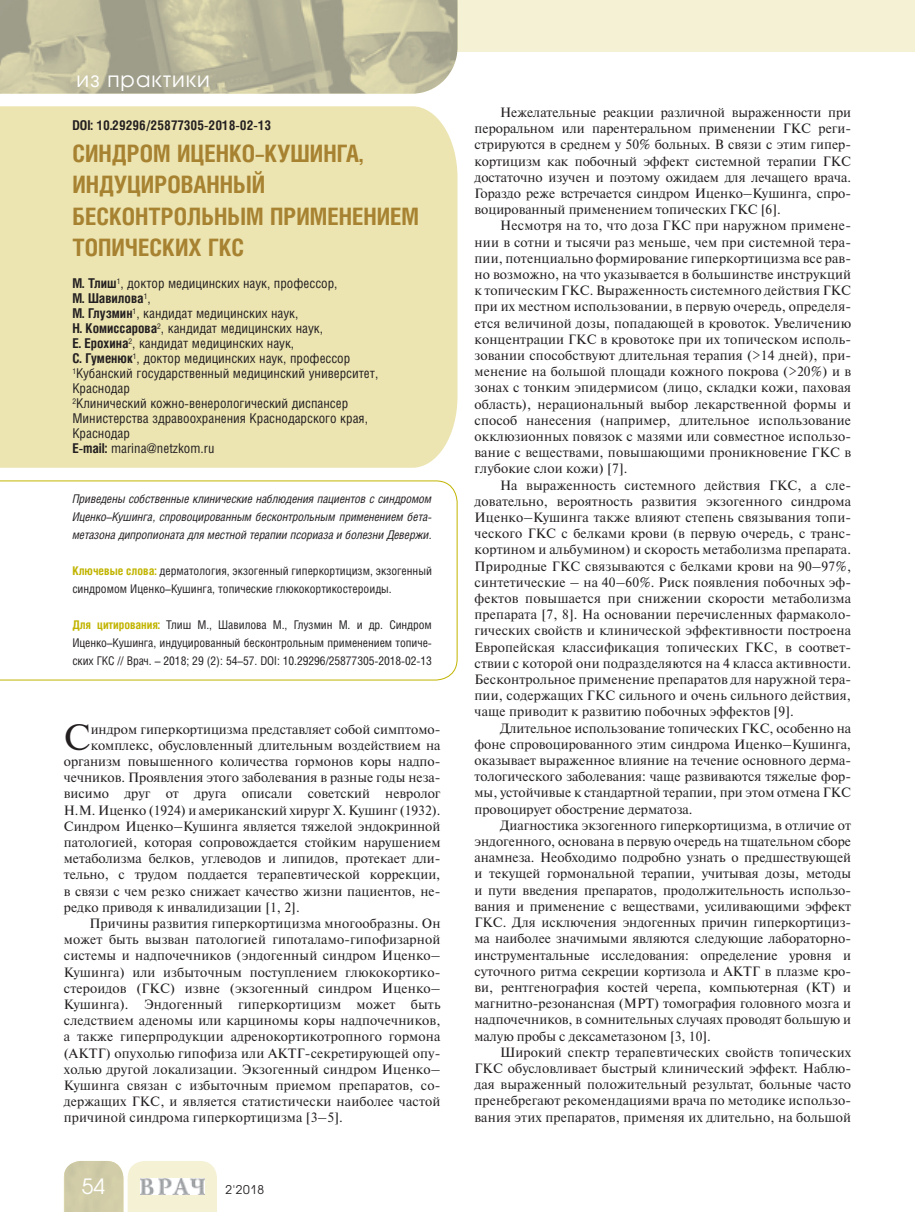
<style>
.page{position:relative;width:915px;height:1212px;background:#fff}
.page>*{position:absolute;margin:0;border:0;box-sizing:border-box;transform-origin:0 0}
.t1{font:36.6px "Newton C";color:#231f20}
.t2{font:700 24px/31.5px "Helios Cond";color:#a78231}
.t3{font:21px "Avant Garde Gothic C";letter-spacing:.05em;color:#fff}
.t4{font:13.5px/16.2px "Newton C";letter-spacing:.01em;color:#231f20;text-align:justify}
.t5{font:13.5px/15px "Helios Cond";color:#231f20}
.t6{font:700 13.5px "Helios Cond";color:#231f20}
.t7{font:12px/18px "Helios Cond";color:#231f20}
.t8{font:italic 12px/18px "Helios Cond";letter-spacing:-.01em;color:#231f20;text-align:justify}
.t9{font:12px "Avant Garde Gothic C";color:#231f20}
.s1{font-weight:700}
.s2{font-weight:700;color:#c1b400}
</style>
<div class="page">
<div style="left:0;top:0;width:914px;height:51px;background:#f5f1d5"></div>
<svg style="left:64px;top:1161px;width:153px;height:51px"></svg>
<img style="left:140px;top:1178px;width:64px;height:16px">
<img style="left:0;top:0;width:457px;height:94px">
<div style="left:0;top:106px;width:457px;height:362px;background:#ece5b2"></div>
<svg style="left:0;top:480px;width:457px;height:201px"></svg>
<h3 class="t3" style="left:77px;top:67px;width:135px">из практики</h3>
<p class="t6" style="left:72px;top:117px;width:200px">DOI: 10.29296/25877305-2018-02-13</p>
<h2 class="t2" style="left:72px;top:137px;width:348px">СИНДРОМ ИЦЕНКО–КУШИНГА,<br>ИНДУЦИРОВАННЫЙ<br>БЕСКОНТРОЛЬНЫМ ПРИМЕНЕНИЕМ<br>ТОПИЧЕСКИХ ГКС</h2>
<p class="t5" style="left:72px;top:275px;width:307px"><span class="s1">М. Тлиш</span><sup>1</sup>, доктор медицинских наук, профессор,<br><span class="s1">М. Шавилова</span><sup>1</sup>,<br><span class="s1">М. Глузмин</span><sup>1</sup>, кандидат медицинских наук,<br><span class="s1">Н. Комиссарова</span><sup>2</sup>, кандидат медицинских наук,<br><span class="s1">Е. Ерохина</span><sup>2</sup>, кандидат медицинских наук,<br><span class="s1">С. Гуменюк</span><sup>1</sup>, доктор медицинских наук, профессор <sup>1</sup>Кубанский государственный медицинский университет, Краснодар<br><sup>2</sup>Клинический кожно-венерологический диспансер Министерства здравоохранения Краснодарского края, Краснодар<br><span class="s1">E-mail:</span> marina@netzkom.ru</p>
<p class="t8" style="left:72px;top:489px;width:361px">Приведены собственные клинические наблюдения пациентов с синдромом Иценко–Кушинга, спровоцированным бесконтрольным применением бета&shy;метазона дипропионата для местной терапии псориаза и болезни Девержи.</p>
<p class="t7" style="left:72px;top:561px;width:361px"><span class="s2">Ключевые слова:</span> дерматология, экзогенный гиперкортицизм, экзогенный синдромом Иценко–Кушинга, топические глюкокортикостероиды.</p>
<p class="t7" style="left:72px;top:615px;width:361px;text-align:justify"><span class="s2">Для цитирования:</span> Тлиш М., Шавилова М., Глузмин М. и др. Синдром Иценко–Кушинга, индуцированный бесконтрольным применением топиче&shy;ских ГКС // Врач. – 2018; 29 (2): 54–57. DOI: 10.29296/25877305-2018-02-13</p>
<h1 class="t1" style="left:64px;top:717px;width:28px">С</h1>
<p class="t4" style="left:91px;top:721px;width:351px">индром гиперкортицизма представляет собой симптомо-</p>
<p class="t4" style="left:91px;top:737px;width:351px">комплекс, обусловленный длительным воздействием на</p>
<p class="t4" style="left:64px;top:753px;width:378px">организм повышенного количества гормонов коры надпо-</p>
<p class="t4" style="left:64px;top:769px;width:378px">чечников. Проявления этого заболевания в разные годы неза-</p>
<p class="t4" style="left:64px;top:786px;width:378px">висимо друг от друга описали советский невролог</p>
<p class="t4" style="left:64px;top:802px;width:378px">Н.М. Иценко (1924) и американский хирург Х. Кушинг (1932).</p>
<p class="t4" style="left:64px;top:818px;width:378px">Синдром Иценко–Кушинга является тяжелой эндокринной</p>
<p class="t4" style="left:64px;top:834px;width:378px">патологией, которая сопровождается стойким нарушением</p>
<p class="t4" style="left:64px;top:850px;width:378px">метаболизма белков, углеводов и липидов, протекает дли-</p>
<p class="t4" style="left:64px;top:867px;width:378px">тельно, с трудом поддается терапевтической коррекции,</p>
<p class="t4" style="left:64px;top:883px;width:378px">в связи с чем резко снижает качество жизни пациентов, не-</p>
<p class="t4" style="left:64px;top:899px;width:237px">редко приводя к инвалидизации [1, 2].</p>
<p class="t4" style="left:89px;top:915px;width:352px">Причины развития гиперкортицизма многообразны. Он</p>
<p class="t4" style="left:64px;top:931px;width:378px">может быть вызван патологией гипоталамо-гипофизарной</p>
<p class="t4" style="left:64px;top:948px;width:378px">системы и надпочечников (эндогенный синдром Иценко–</p>
<p class="t4" style="left:64px;top:964px;width:378px">Кушинга) или избыточным поступлением глюкокортико-</p>
<p class="t4" style="left:64px;top:980px;width:378px">стероидов (ГКС) извне (экзогенный синдром Иценко–</p>
<p class="t4" style="left:64px;top:996px;width:378px">Кушинга). Эндогенный гиперкортицизм может быть</p>
<p class="t4" style="left:64px;top:1012px;width:378px">следствием аденомы или карциномы коры надпочечников,</p>
<p class="t4" style="left:64px;top:1029px;width:378px">а также гиперпродукции адренокортикотропного гормона</p>
<p class="t4" style="left:64px;top:1045px;width:378px">(АКТГ) опухолью гипофиза или АКТГ-секретирующей опу-</p>
<p class="t4" style="left:64px;top:1061px;width:378px">холью другой локализации. Экзогенный синдром Иценко–</p>
<p class="t4" style="left:64px;top:1077px;width:378px">Кушинга связан с избыточным приемом препаратов, со-</p>
<p class="t4" style="left:64px;top:1093px;width:378px">держащих ГКС, и является статистически наиболее частой</p>
<p class="t4" style="left:64px;top:1110px;width:280px">причиной синдрома гиперкортицизма [3–5].</p>
<h3 class="t3" style="left:82px;top:1174px;width:25px">54</h3>
<p class="t9" style="left:225px;top:1182px;width:40px">2'2018</p>
<p class="t4" style="left:474px;top:104px;width:378px;text-indent:26px">Нежелательные реакции различной выраженности при пероральном или парентеральном применении ГКС реги&shy;стрируются в среднем у 50% больных. В связи с этим гипер&shy;кортицизм как побочный эффект системной терапии ГКС достаточно изучен и поэтому ожидаем для лечащего врача.<br>Гораздо реже встречается синдром Иценко–Кушинга, спро&shy;воцированный применением топических ГКС [6].</p>
<p class="t4" style="left:474px;top:218px;width:378px;text-indent:26px">Несмотря на то, что доза ГКС при наружном примене&shy;нии в сотни и тысячи раз меньше, чем при системной тера&shy;пии, потенциально формирование гиперкортицизма все рав&shy;но возможно, на что указывается в большинстве инструкций к топическим ГКС. Выраженность системного действия ГКС при их местном использовании, в первую очередь, определя&shy;ется величиной дозы, попадающей в кровоток. Увеличению концентрации ГКС в кровотоке при их топическом исполь&shy;зовании способствуют длительная терапия (&gt;14 дней), при&shy;менение на большой площади кожного покрова (&gt;20%) и в зонах с тонким эпидермисом (лицо, складки кожи, паховая область), нерациональный выбор лекарственной формы и способ нанесения (например, длительное использование окклюзионных повязок с мазями или совместное использо&shy;вание с веществами, повышающими проникновение ГКС в глубокие слои кожи) [7].</p>
<p class="t4" style="left:474px;top:477px;width:378px;text-indent:26px">На выраженность системного действия ГКС, а сле&shy;довательно, вероятность развития экзогенного синдрома Иценко–Кушинга также влияют степень связывания топи&shy;ческого ГКС с белками крови (в первую очередь, с транс&shy;кортином и альбумином) и скорость метаболизма препарата.<br>Природные ГКС связываются с белками крови на 90–97%, синтетические – на 40–60%. Риск появления побочных эф&shy;фектов повышается при снижении скорости метаболизма препарата [7, 8]. На основании перечисленных фармаколо&shy;гических свойств и клинической эффективности построена Европейская классификация топических ГКС, в соответ&shy;ствии с которой они подразделяются на 4 класса активности.<br>Бесконтрольное применение препаратов для наружной тера&shy;пии, содержащих ГКС сильного и очень сильного действия, чаще приводит к развитию побочных эффектов [9].</p>
<p class="t4" style="left:474px;top:720px;width:378px;text-indent:26px">Длительное использование топических ГКС, особенно на фоне спровоцированного этим синдрома Иценко–Кушинга, оказывает выраженное влияние на течение основного дерма&shy;тологического заболевания: чаще развиваются тяжелые фор&shy;мы, устойчивые к стандартной терапии, при этом отмена ГКС провоцирует обострение дерматоза.</p>
<p class="t4" style="left:474px;top:817px;width:378px;text-indent:26px">Диагностика экзогенного гиперкортицизма, в отличие от эндогенного, основана в первую очередь на тщательном сборе анамнеза. Необходимо подробно узнать о предшествующей и текущей гормональной терапии, учитывая дозы, методы и пути введения препаратов, продолжительность использо&shy;вания и применение с веществами, усиливающими эффект ГКС. Для исключения эндогенных причин гиперкортициз&shy;ма наиболее значимыми являются следующие лабораторно&shy;инструментальные исследования: определение уровня и суточного ритма секреции кортизола и АКТГ в плазме кро&shy;ви, рентгенография костей черепа, компьютерная (КТ) и магнитно-резонансная (МРТ) томография головного мозга и надпочечников, в сомнительных случаях проводят большую и малую пробы с дексаметазоном [3, 10].</p>
<p class="t4" style="left:474px;top:1044px;width:378px;text-indent:26px">Широкий спектр терапевтических свойств топических ГКС обусловливает быстрый клинический эффект. Наблю&shy;дая выраженный положительный результат, больные часто пренебрегают рекомендациями врача по методике использо&shy;вания этих препаратов, применяя их длительно, на большой</p>
</div>
